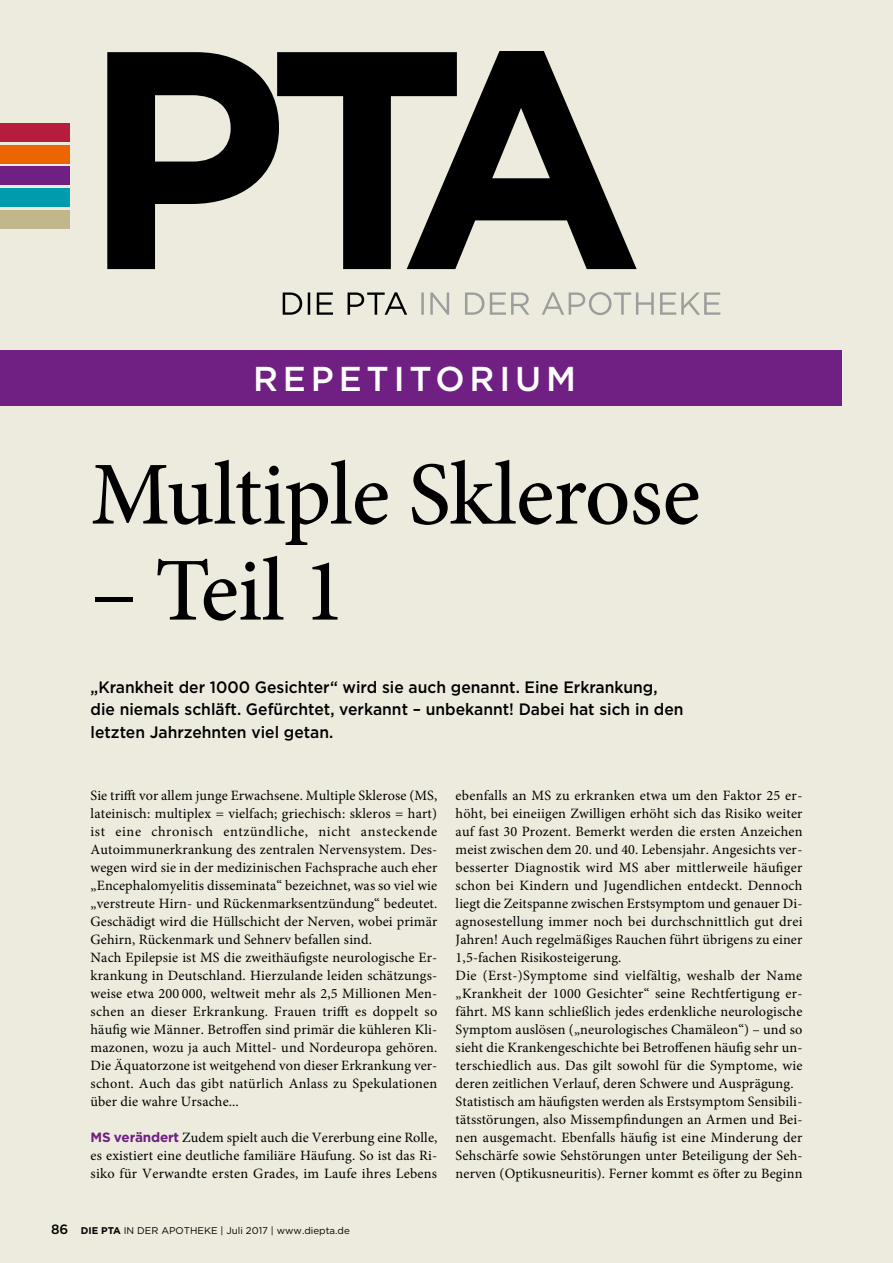
<style>
.page{position:relative;width:893px;height:1263px;background:#edebdd}
.page>*{position:absolute;margin:0;border:0;box-sizing:border-box;transform-origin:0 0}
.Praxis_Titel{font:500 90px "Minion Pro";letter-spacing:-.01em;color:#000}
.t1{font:500 34.5px "Gotham";letter-spacing:.14em;color:#fff}
.Praxis_Vorspann{font:500 16.5px/22.5px "Gotham";color:#000;scale:.95 1}
.Praxis_Grundtext{font:14.25px/18px "Minion Pro";letter-spacing:.01em;color:#000;text-align:justify}
.t2{font:500 13.5px "Gotham";color:#000}
.t3{font:9.75px "Gotham";color:#000}
.s1{font-family:"Gotham";font-weight:700;font-size:13.5px;color:#6f2082}
.s2{font-weight:700}
</style>
<div class="page">
<div style="left:0;top:350px;width:842px;height:55px;background:#6f2082"></div>
<svg style="left:421px;top:292px;width:299px;height:23px"></svg>
<svg style="left:283px;top:292px;width:124px;height:23px"></svg>
<svg style="left:107px;top:52px;width:530px;height:217px;fill:#000"></svg>
<div style="left:0;top:123px;width:69px;height:19px;background:#b61c3e"></div>
<div style="left:0;top:145px;width:69px;height:19px;background:#ec6502"></div>
<div style="left:0;top:167px;width:69px;height:18px;background:#6f2082"></div>
<div style="left:0;top:188px;width:69px;height:19px;background:#009bac"></div>
<div style="left:0;top:210px;width:69px;height:19px;background:#c1b68c"></div>
<p class="t1" style="left:253px;top:356px;width:324px">REPETITORIUM</p>
<p class="Praxis_Titel" style="left:91px;top:434px;width:611px">Multiple Sklerose</p>
<p class="Praxis_Titel" style="left:91px;top:530px;width:257px">– Teil 1</p>
<p class="Praxis_Vorspann" style="left:91px;top:675px;width:626px">„Krankheit der 1000 Gesichter“ wird sie auch genannt. Eine Erkrankung, die niemals schläft. Gefürchtet, verkannt – unbekannt! Dabei hat sich in den letzten Jahrzehnten viel getan.</p>
<p class="Praxis_Grundtext" style="left:91px;top:787px;width:348px">Sie trifft vor allem junge Erwachsene. Multiple Sklerose (MS, lateinisch: multiplex = vielfach; griechisch: skleros = hart) ist eine chronisch entzündliche, nicht ansteckende Autoimmunerkrankung des zentralen Nervensystem. Des&shy;wegen wird sie in der medizinischen Fachsprache auch eher „Encephalomyelitis disseminata“ bezeichnet, was so viel wie „verstreute Hirn- und Rückenmarksentzündung“ bedeutet.<br>Geschädigt wird die Hüllschicht der Nerven, wobei primär Gehirn, Rückenmark und Sehnerv befallen sind.</p>
<p class="Praxis_Grundtext" style="left:91px;top:949px;width:348px">Nach Epilepsie ist MS die zweithäufigste neurologische Er&shy;krankung in Deutschland. Hierzulande leiden schätzungs&shy;weise etwa 200 000, weltweit mehr als 2,5 Millionen Men&shy;schen an dieser Erkrankung. Frauen trifft es doppelt so häufig wie Männer. Betroffen sind primär die kühleren Kli&shy;mazonen, wozu ja auch Mittel- und Nordeuropa gehören.<br>Die Äquatorzone ist weitgehend von dieser Erkrankung ver&shy;schont. Auch das gibt natürlich Anlass zu Spekulationen über die wahre Ursache...</p>
<p class="Praxis_Grundtext" style="left:91px;top:1129px;width:348px"><span class="s1">MS verändert</span> Zudem spielt auch die Vererbung eine Rolle, es existiert eine deutliche familiäre Häufung. So ist das Ri&shy;siko für Verwandte ersten Grades, im Laufe ihres Lebens</p>
<p class="t2" style="left:51px;top:1220px;width:19px">86</p>
<p class="t3" style="left:81px;top:1224px;width:271px"><span class="s2">DIE PTA</span> IN DER APOTHEKE | Juli 2017 | www.diepta.de</p>
<p class="Praxis_Grundtext" style="left:456px;top:787px;width:348px">ebenfalls an MS zu erkranken etwa um den Faktor 25 er&shy;höht, bei eineiigen Zwilligen erhöht sich das Risiko weiter auf fast 30 Prozent. Bemerkt werden die ersten Anzeichen meist zwischen dem 20. und 40. Lebensjahr. Angesichts ver&shy;besserter Diagnostik wird MS aber mittlerweile häufiger schon bei Kindern und Jugendlichen entdeckt. Dennoch liegt die Zeitspanne zwischen Erstsymptom und genauer Di&shy;agnosestellung immer noch bei durchschnittlich gut drei Jahren! Auch regelmäßiges Rauchen führt übrigens zu einer 1,5-fachen Risikosteigerung.</p>
<p class="Praxis_Grundtext" style="left:456px;top:967px;width:348px">Die (Erst-)Symptome sind vielfältig, weshalb der Name „Krankheit der 1000 Gesichter“ seine Rechtfertigung er&shy;fährt. MS kann schließlich jedes erdenkliche neurologische Symptom auslösen („neurologisches Chamäleon“) – und so sieht die Krankengeschichte bei Betroffenen häufig sehr un&shy;terschiedlich aus. Das gilt sowohl für die Symptome, wie deren zeitlichen Verlauf, deren Schwere und Ausprägung.</p>
<p class="Praxis_Grundtext" style="left:456px;top:1093px;width:348px">Statistisch am häufigsten werden als Erstsymptom Sensibili&shy;tätsstörungen, also Missempfindungen an Armen und Bei&shy;nen ausgemacht. Ebenfalls häufig ist eine Minderung der Sehschärfe sowie Sehstörungen unter Beteiligung der Seh&shy;nerven (Optikusneuritis). Ferner kommt es öfter zu Beginn</p>
</div>
